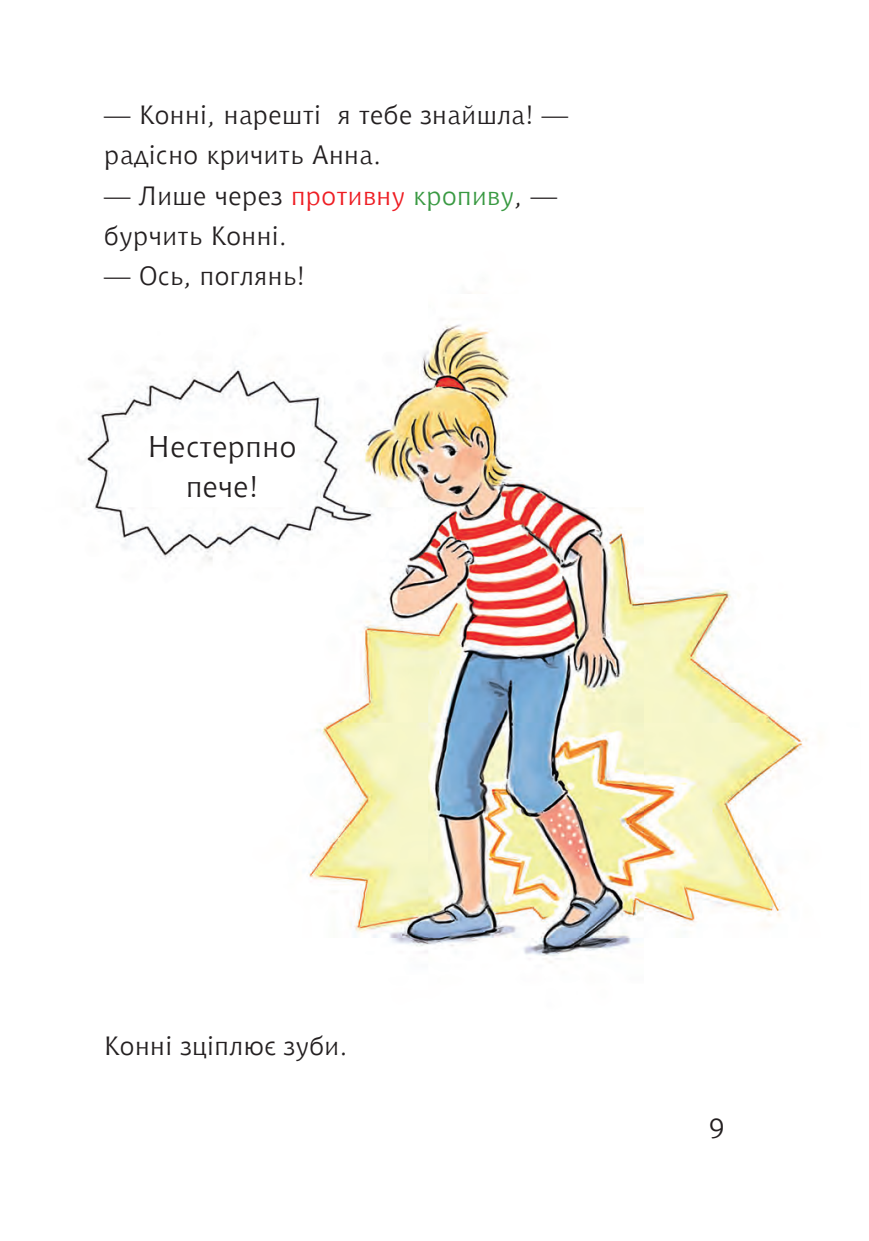
<style>
.page{position:relative;width:869px;height:1241px;background:#fff}
.page>*{position:absolute;margin:0;border:0;box-sizing:border-box;transform-origin:0 0}
.centr_bubl{font:29.75px/40.2px "KRR Chianti";letter-spacing:.02em;color:#231f20;text-align:center}
.t1{font:28px "KRR Chianti";color:#231f20}
.body_0{font:26.25px/40.2px "KRR Chianti";letter-spacing:.02em;color:#231f20}
.s1{color:#ee1d23}
.s2{color:#399942}
</style>
<div class="page">
<img style="left:77px;top:324px;width:731px;height:639px">
<p class="body_0" style="left:104px;top:94px;width:465px">— Конні, нарешті я тебе знайшла! — радісно кричить Анна.</p>
<p class="body_0" style="left:104px;top:174px;width:454px">— Лише через <span class="s1">противну</span> <span class="s2">кропиву</span>, — бурчить Конні.</p>
<p class="body_0" style="left:104px;top:255px;width:202px">— Ось, поглянь!</p>
<p class="centr_bubl" style="left:148px;top:425px;width:150px">Нестерпно пече!</p>
<p class="body_0" style="left:104px;top:1024px;width:244px">Конні зціплює зуби.</p>
<p class="t1" style="left:708px;top:1109px;width:18px">9</p>
</div>
